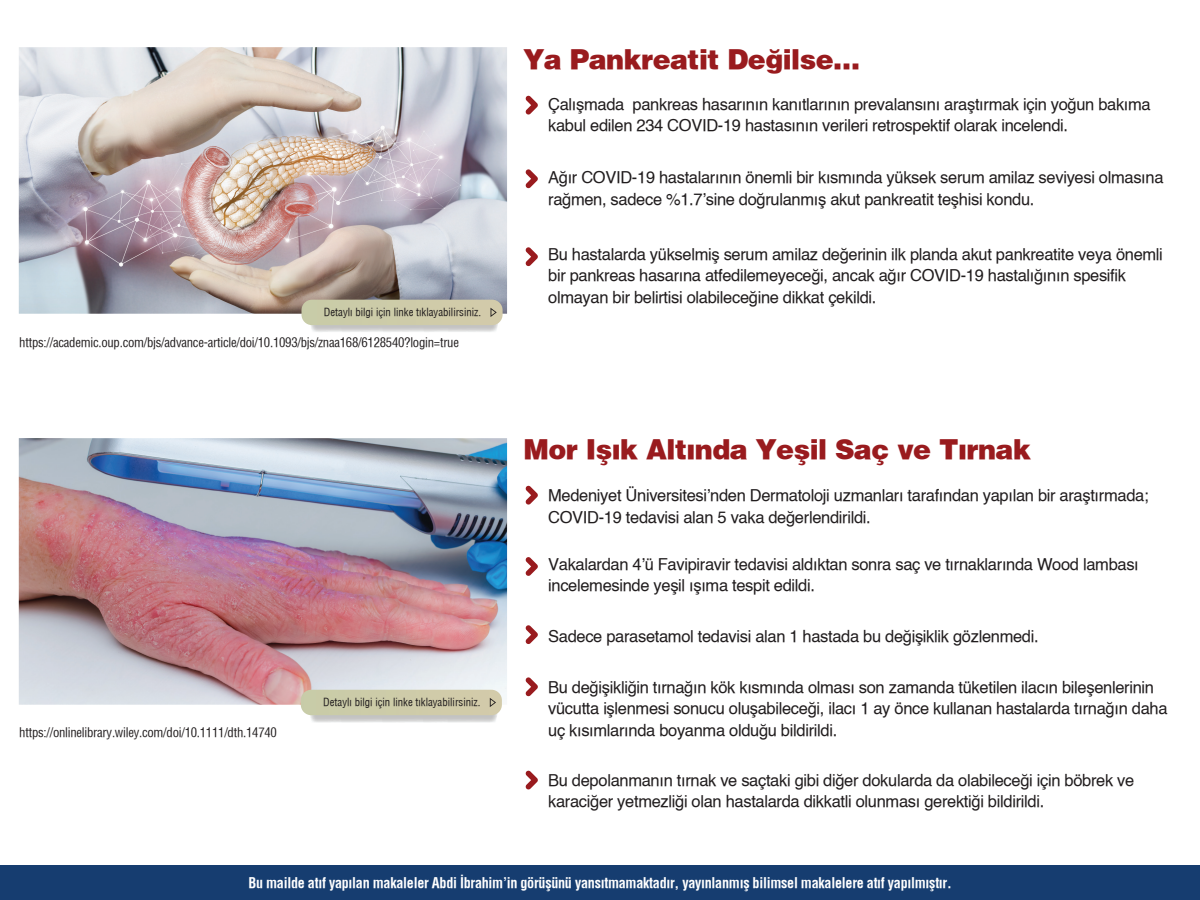
<style>
.page{position:relative;width:1200px;height:900px;background:#fff}
.page>*{position:absolute;margin:0;border:0;box-sizing:border-box;transform-origin:0 0}
.t1{font:27px "Helvetica X Black";letter-spacing:-.02em;color:#991b1e}
.t2{font:16.5px/21.5px "Helvetica X Book";letter-spacing:-.02em;color:#211d1e}
.t3{font:14.25px "Helvetica Condensed X Bold";letter-spacing:-.02em;color:#fff}
.t4{font:12.75px "Helvetica T Condenced";letter-spacing:-.02em;color:#211d1e}
.t5{font:10.8px "Helvetica Condensed X Book";color:#211d1e}
</style>
<div class="page">
<div style="left:0;top:866px;width:1200px;height:34px;background:#163d70"></div>
<img style="left:19px;top:47px;width:488px;height:267px">
<img style="left:311px;top:325px;width:187px;height:7px">
<div style="left:302px;top:300px;width:201px;height:25px;background:#cecba9"></div>
<svg style="left:525px;top:486px;width:13px;height:19px"></svg>
<svg style="left:525px;top:557px;width:13px;height:19px"></svg>
<svg style="left:525px;top:625px;width:13px;height:19px"></svg>
<svg style="left:525px;top:677px;width:13px;height:19px"></svg>
<svg style="left:525px;top:771px;width:13px;height:19px"></svg>
<svg style="left:525px;top:96px;width:13px;height:19px"></svg>
<svg style="left:525px;top:169px;width:13px;height:19px"></svg>
<svg style="left:525px;top:247px;width:13px;height:19px"></svg>
<img style="left:19px;top:438px;width:488px;height:267px">
<img style="left:310px;top:715px;width:187px;height:8px">
<div style="left:301px;top:690px;width:201px;height:25px;background:#cecba9"></div>
<p class="t5" style="left:324px;top:305px;width:159px">Detaylı bilgi için linke tıklayabilirsiniz.</p>
<p class="t4" style="left:19px;top:335px;width:441px">https://academic.oup.com/bjs/advance-article/doi/10.1093/bjs/znaa168/6128540?login=true</p>
<p class="t4" style="left:19px;top:725px;width:259px">https://onlinelibrary.wiley.com/doi/10.1111/dth.14740</p>
<p class="t5" style="left:323px;top:696px;width:159px">Detaylı bilgi için linke tıklayabilirsiniz.</p>
<h1 class="t1" style="left:524px;top:42px;width:338px">Ya Pankreatit Değilse…</h1>
<p class="t2" style="left:548px;top:94px;width:604px">Çalışmada pankreas hasarının kanıtlarının prevalansını araştırmak için yoğun bakıma kabul edilen 234 COVID-19 hastasının verileri retrospektif olarak incelendi.</p>
<p class="t2" style="left:548px;top:168px;width:617px">Ağır COVID-19 hastalarının önemli bir kısmında yüksek serum amilaz seviyesi olmasına rağmen, sadece %1.7’sine doğrulanmış akut pankreatit teşhisi kondu.</p>
<p class="t2" style="left:548px;top:244px;width:616px">Bu hastalarda yükselmiş serum amilaz değerinin ilk planda akut pankreatite veya önemli bir pankreas hasarına atfedilemeyeceği, ancak ağır COVID-19 hastalığının spesifik olmayan bir belirtisi olabileceğine dikkat çekildi.</p>
<h1 class="t1" style="left:524px;top:432px;width:509px">Mor Işık Altında Yeşil Saç ve Tırnak</h1>
<p class="t2" style="left:548px;top:486px;width:602px">Medeniyet Üniversitesi’nden Dermatoloji uzmanları tarafından yapılan bir araştırmada;<br>COVID-19 tedavisi alan 5 vaka değerlendirildi.</p>
<p class="t2" style="left:548px;top:554px;width:592px">Vakalardan 4’ü Favipiravir tedavisi aldıktan sonra saç ve tırnaklarında Wood lambası incelemesinde yeşil ışıma tespit edildi.</p>
<p class="t2" style="left:548px;top:626px;width:492px">Sadece parasetamol tedavisi alan 1 hastada bu değişiklik gözlenmedi.</p>
<p class="t2" style="left:548px;top:677px;width:621px">Bu değişikliğin tırnağın kök kısmında olması son zamanda tüketilen ilacın bileşenlerinin vücutta işlenmesi sonucu oluşabileceği, ilacı 1 ay önce kullanan hastalarda tırnağın daha uç kısımlarında boyanma olduğu bildirildi.</p>
<p class="t2" style="left:548px;top:771px;width:588px">Bu depolanmanın tırnak ve saçtaki gibi diğer dokularda da olabileceği için böbrek ve karaciğer yetmezliği olan hastalarda dikkatli olunması gerektiği bildirildi.</p>
<p class="t3" style="left:248px;top:874px;width:705px">Bu mailde atıf yapılan makaleler Abdi İbrahim’in görüşünü yansıtmamaktadır, yayınlanmış bilimsel makalelere atıf yapılmıştır.</p>
</div>
